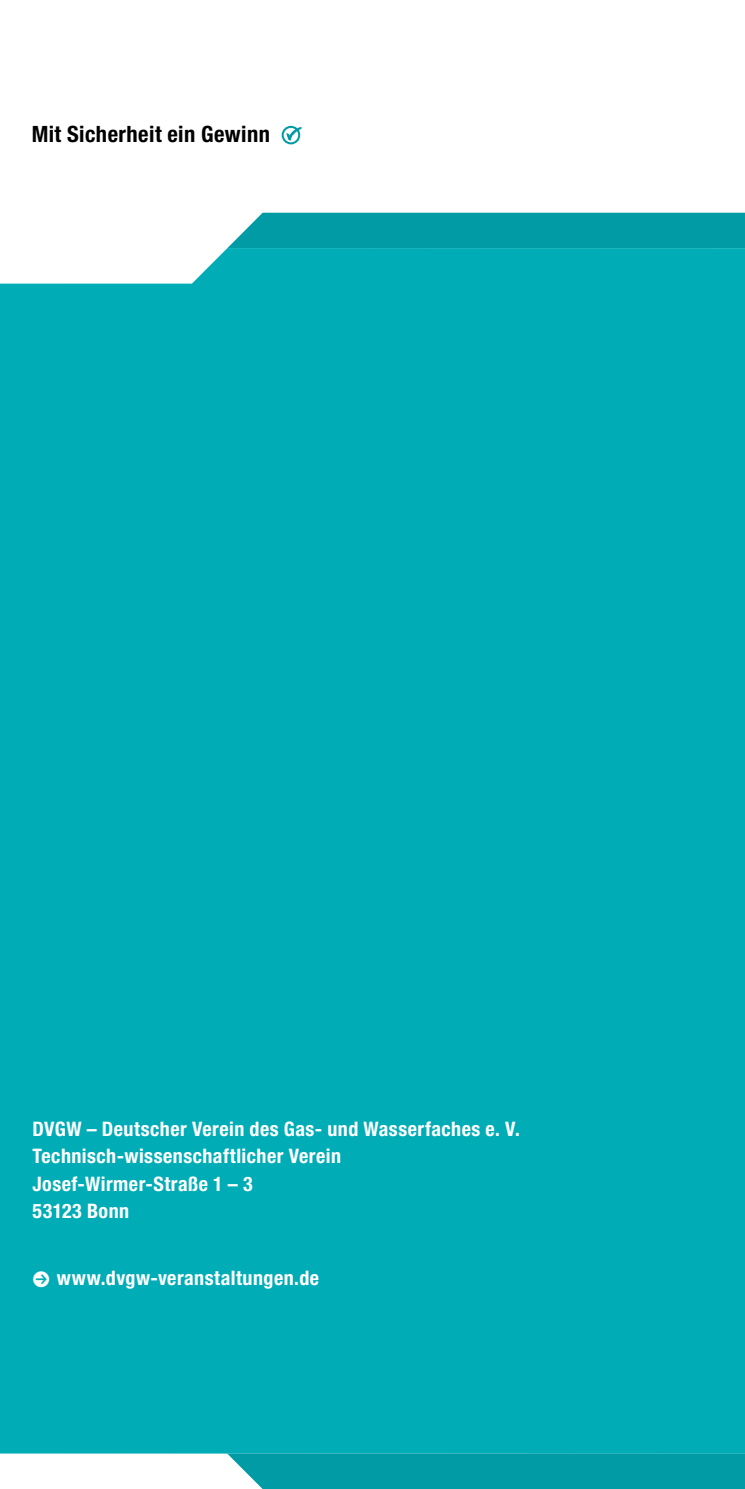
<style>
.page{position:relative;width:745px;height:1489px;background:#fff}
.page>*{position:absolute;margin:0;border:0;box-sizing:border-box;transform-origin:0 0}
.t1{font:700 condensed 22.5px "Helvetica Neue LT Pro";letter-spacing:.02em;color:#000}
.Fließtext_klein{font:700 condensed 20px "Helvetica Neue LT Pro";letter-spacing:.025em;color:#fff}
.Fließtext_groß{font:700 condensed 20px "Helvetica Neue LT Pro";letter-spacing:.025em;color:#fff}
</style>
<div class="page">
<div style="left:227px;top:213px;width:517px;height:35px;background:#009ba4"></div>
<div style="left:0;top:511px;width:744px;height:942px;background:#00adb7"></div>
<div style="left:0;top:248px;width:744px;height:263px;background:#00adb7"></div>
<div style="left:227px;top:1453px;width:517px;height:35px;background:#009ba4"></div>
<svg style="left:281px;top:126px;width:21px;height:18px"></svg>
<hr style="left:744px;top:1453px;width:1px;height:35px;background:#009ba4">
<p class="t1" style="left:32px;top:120px;width:239px">Mit Sicherheit ein Gewinn</p>
<p class="Fließtext_klein" style="left:32px;top:1116px;width:488px">DVGW – Deutscher Verein des Gas- und Wasserfaches e. V.</p>
<p class="Fließtext_klein" style="left:32px;top:1143px;width:310px">Technisch-wissenschaftlicher Verein</p>
<p class="Fließtext_klein" style="left:32px;top:1171px;width:222px">Josef-Wirmer-Straße 1 – 3</p>
<p class="Fließtext_klein" style="left:32px;top:1198px;width:98px">53123 Bonn</p>
<p class="Fließtext_groß" style="left:32px;top:1265px;width:288px">● www.dvgw-veranstaltungen.de</p>
</div>
